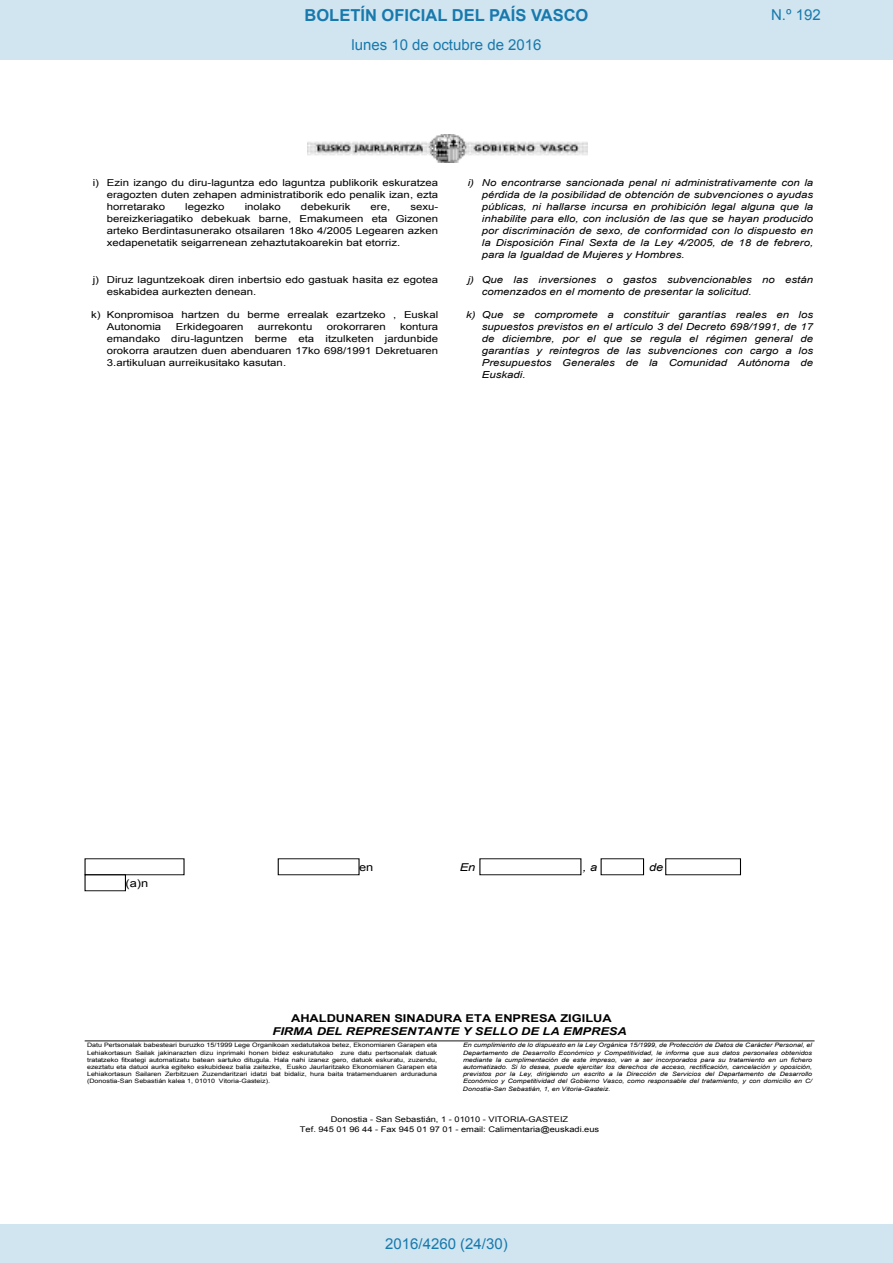
<style>
.page{position:relative;width:893px;height:1263px;background:#fff}
.page>*{position:absolute;margin:0;border:0;box-sizing:border-box;transform-origin:0 0}
.t1{font:700 16.5px "Arial";color:#1879ad}
.Paginacion_Centro{font:15px "Arial";color:#1879ad}
.t2{font:italic 700 10.8px/12.9px "Arial";color:#000;text-align:center;scale:1.19 1}
.t3{font:10.8px "Arial";color:#000;scale:1.19 1}
.t4{font:italic 10.8px "Arial";color:#000;scale:1.19 1}
.t5{font:italic 9.6px/12px "Arial";color:#000;text-align:justify;scale:1.19 1}
.t6{font:9.6px/12px "Arial";color:#000;text-align:justify;scale:1.19 1}
.t7{font:7.8px/9.3px "Arial";color:#000;text-align:center;scale:1.19 1}
.t8{font:italic 6px/7.2px "Arial";color:#000;text-align:justify;scale:1.19 1}
.t9{font:6px/7.2px "Arial";color:#000;text-align:justify;scale:1.19 1}
.s1{font-style:normal}
</style>
<div class="page">
<img style="left:308px;top:135px;width:280px;height:28px">
<hr style="left:85px;top:1040px;width:729px;height:1px;background:#000">
<div style="left:85px;top:874px;width:41px;height:17px;border:1px solid #000"></div>
<div style="left:0;top:0;width:893px;height:60px;background:#d0e5f0"></div>
<div style="left:0;top:1225px;width:893px;height:38px;background:#d0e5f0"></div>
<h1 class="t1" style="left:305px;top:4px;width:285px">BOLETÍN OFICIAL DEL PAÍS VASCO</h1>
<h2 class="Paginacion_Centro" style="left:771px;top:5px;width:51px">N.º 192</h2>
<h2 class="Paginacion_Centro" style="left:351px;top:35px;width:192px">lunes 10 de octubre de 2016</h2>
<p class="t6" style="left:107px;top:177px;width:280px;text-indent:-14px">i) Ezin izango du diru-laguntza edo laguntza publikorik eskuratzea eragozten duten zehapen administratiborik edo penalik izan, ezta horretarako</p>
<p class="t6" style="left:185px;top:201px;width:35px">legezko</p>
<p class="t6" style="left:245px;top:201px;width:32px">inolako</p>
<p class="t6" style="left:301px;top:201px;width:43px">debekurik</p>
<p class="t6" style="left:371px;top:201px;width:18px">ere,</p>
<p class="t6" style="left:107px;top:201px;width:280px;text-indent:303px">sexu&shy;bereizkeriagatiko debekuak barne, Emakumeen eta Gizonen arteko Berdintasunerako otsailaren 18ko 4/2005 Legearen azken xedapenetatik seigarrenean zehaztutakoarekin bat etorriz.</p>
<p class="t5" style="left:482px;top:177px;width:280px;text-indent:-14px">i) No encontrarse sancionada penal ni administrativamente con la pérdida de la posibilidad de obtención de subvenciones o ayudas públicas, ni hallarse incursa en prohibición legal alguna que la inhabilite para ello, con inclusión de las que se hayan producido por discriminación de sexo, de conformidad con lo dispuesto en la Disposición Final Sexta de la Ley 4/2005, de 18 de febrero, para la Igualdad de Mujeres y Hombres.</p>
<p class="t6" style="left:107px;top:274px;width:280px;text-indent:-14px">j) Diruz laguntzekoak diren inbertsio edo gastuak hasita ez egotea eskabidea aurkezten denean.</p>
<p class="t5" style="left:482px;top:274px;width:280px;text-indent:-14px">j) Que las inversiones o gastos subvencionables no están comenzados en el momento de presentar la solicitud.</p>
<p class="t6" style="left:107px;top:309px;width:280px;text-indent:-16px">k) Konpromisoa hartzen du berme errealak ezartzeko , Euskal<br>Autonomia</p>
<p class="t5" style="left:482px;top:309px;width:280px;text-indent:-16px">k) Que se compromete a constituir garantías reales en los supuestos previstos en el artículo 3 del Decreto 698/1991, de 17 de diciembre, por el que se regula el régimen general de garantías y reintegros de las subvenciones con cargo a los Presupuestos Generales de la Comunidad Autónoma de Euskadi.</p>
<p class="t6" style="left:107px;top:321px;width:280px;text-indent:293px">kontura emandako diru-laguntzen berme eta itzulketen jardunbide orokorra arautzen duen abenduaren 17ko 698/1991 Dekretuaren 3.artikuluan aurreikusitako kasutan.</p>
<p class="t6" style="left:176px;top:321px;width:58px">Erkidegoaren</p>
<p class="t6" style="left:258px;top:321px;width:47px">aurrekontu</p>
<p class="t6" style="left:327px;top:321px;width:51px">orokorraren</p>
<p class="t3" style="left:125px;top:876px;width:21px">(a)n</p>
<p class="t3" style="left:359px;top:860px;width:13px">en</p>
<p class="t4" style="left:460px;top:860px;width:15px">En</p>
<p class="t4" style="left:583px;top:860px;width:13px">, a</p>
<p class="t4" style="left:649px;top:860px;width:13px">de</p>
<p class="t2" style="left:273px;top:1012px;width:299px"><span class="s1">AHALDUNAREN SINADURA ETA ENPRESA ZIGILUA<br></span>FIRMA DEL REPRESENTANTE Y SELLO DE LA EMPRESA</p>
<p class="t9" style="left:87px;top:1042px;width:296px">Datu Pertsonalak babesteari buruzko 15/1999 Lege Organikoan xedatutakoa betez, Ekonomiaren Garapen eta Lehiakortasun Sailak jakinarazten dizu inprimaki honen bidez eskuratutako zure datu pertsonalak datuak tratatzeko fitxategi automatizatu batean sartuko ditugula. Hala nahi izanez gero, datuok eskuratu, zuzendu, ezeztatu eta datuoi aurka egiteko eskubideez balia zaitezke, Eusko Jaurlaritzako Ekonomiaren Garapen eta Lehiakortasun Sailaren Zerbitzuen Zuzendaritzari idatzi bat bidaliz, hura baita tratamenduaren arduraduna (Donostia-San Sebastián kalea 1, 01010 Vitoria-Gasteiz).</p>
<p class="t8" style="left:463px;top:1042px;width:295px">En cumplimiento de lo dispuesto en la Ley Orgánica 15/1999, de Protección de Datos de Carácter Personal, el Departamento de Desarrollo Económico y Competitividad, le informa que sus datos personales obtenidos mediante la cumplimentación de este impreso, van a ser incorporados para su tratamiento en un fichero automatizado. Si lo desea, puede ejercitar los derechos de acceso, rectificación, cancelación y oposición, previstos por la Ley, dirigiendo un escrito a la Dirección de Servicios del Departamento de Desarrollo Económico y Competitividad del Gobierno Vasco, como responsable del tratamiento, y con domicilio en C/ Donostia-San Sebastián, 1, en Vitoria-Gasteiz.</p>
<p class="t7" style="left:300px;top:1115px;width:253px">Donostia - San Sebastián, 1 - 01010 - VITORIA-GASTEIZ<br>Tef. 945 01 96 44 - Fax 945 01 97 01 - email: Calimentaria@euskadi.eus</p>
<p class="Paginacion_Centro" style="left:385px;top:1234px;width:124px">2016/4260 (24/30)</p>
</div>
